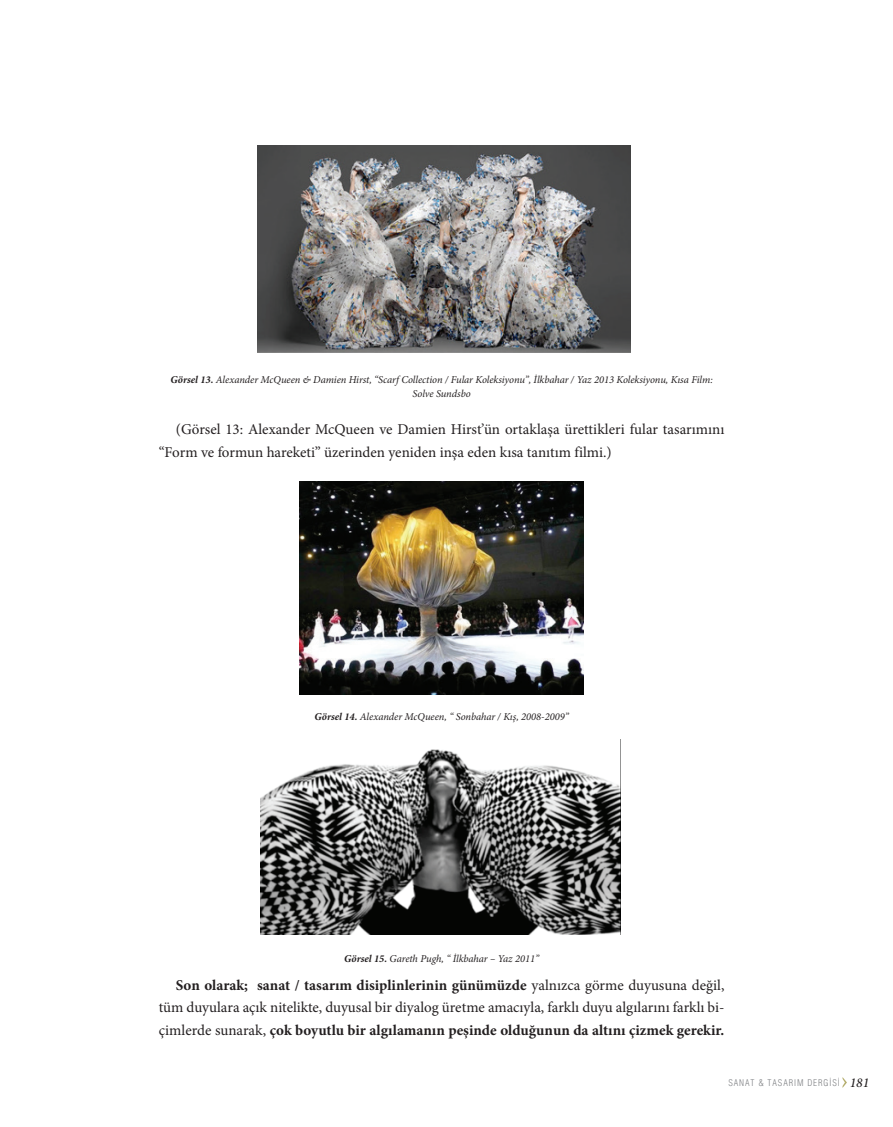
<style>
.page{position:relative;width:893px;height:1127px;background:#fff}
.page>*{position:absolute;margin:0;border:0;box-sizing:border-box;transform-origin:0 0}
.t1{font:15px/22.5px "Minion Pro";color:#231f20}
.t2{font:italic 10.5px/13.5px "Minion Pro";letter-spacing:-.005em;color:#231f20;text-align:center}
.t3{font:300 condensed 9px "Helvetica";letter-spacing:.1em;color:#808285}
.s1{font-weight:700}
.s2{font-family:"Minion Pro";font-weight:500;font-style:italic;font-stretch:normal;font-size:13.5px;color:#231f20}
</style>
<div class="page">
<svg style="left:842px;top:1077px;width:5px;height:11px"></svg>
<img style="left:257px;top:146px;width:374px;height:207px">
<img style="left:300px;top:481px;width:284px;height:213px">
<img style="left:261px;top:740px;width:360px;height:194px">
<p class="t2" style="left:170px;top:373px;width:544px"><span class="s1">Görsel 13.</span> Alexander McQueen &amp; Damien Hirst, “Scarf Collection / Fular Koleksiyonu”, İlkbahar / Yaz 2013 Koleksiyonu, Kısa Film:<br>Solve Sundsbo</p>
<p class="t1" style="left:159px;top:418px;width:567px;text-indent:17px">(Görsel 13: Alexander McQueen ve Damien Hirst’ün ortaklaşa ürettikleri fular tasarımını “Form ve formun hareketi” üzerinden yeniden inşa eden kısa tanıtım filmi.)</p>
<p class="t2" style="left:314px;top:710px;width:256px"><span class="s1">Görsel 14.</span> Alexander McQueen, “ Sonbahar / Kış, 2008-2009”</p>
<p class="t2" style="left:344px;top:952px;width:196px"><span class="s1">Görsel 15.</span> Gareth Pugh, “ İlkbahar – Yaz 2011”</p>
<p class="t1" style="left:159px;top:974px;width:567px;text-align:justify;text-indent:17px"><span class="s1">Son olarak; sanat / tasarım disiplinlerinin günümüzde</span> yalnızca görme duyusuna değil, tüm duyulara açık nitelikte, duyusal bir diyalog üretme amacıyla, farklı duyu algılarını farklı bi&shy;çimlerde sunarak, <span class="s1">çok boyutlu bir algılamanın peşinde olduğunun da altını çizmek gerekir.</span></p>
<p class="t3" style="left:728px;top:1078px;width:142px">SANAT &amp; TASARIM DERGİSİ <span class="s2">181</span></p>
</div>
